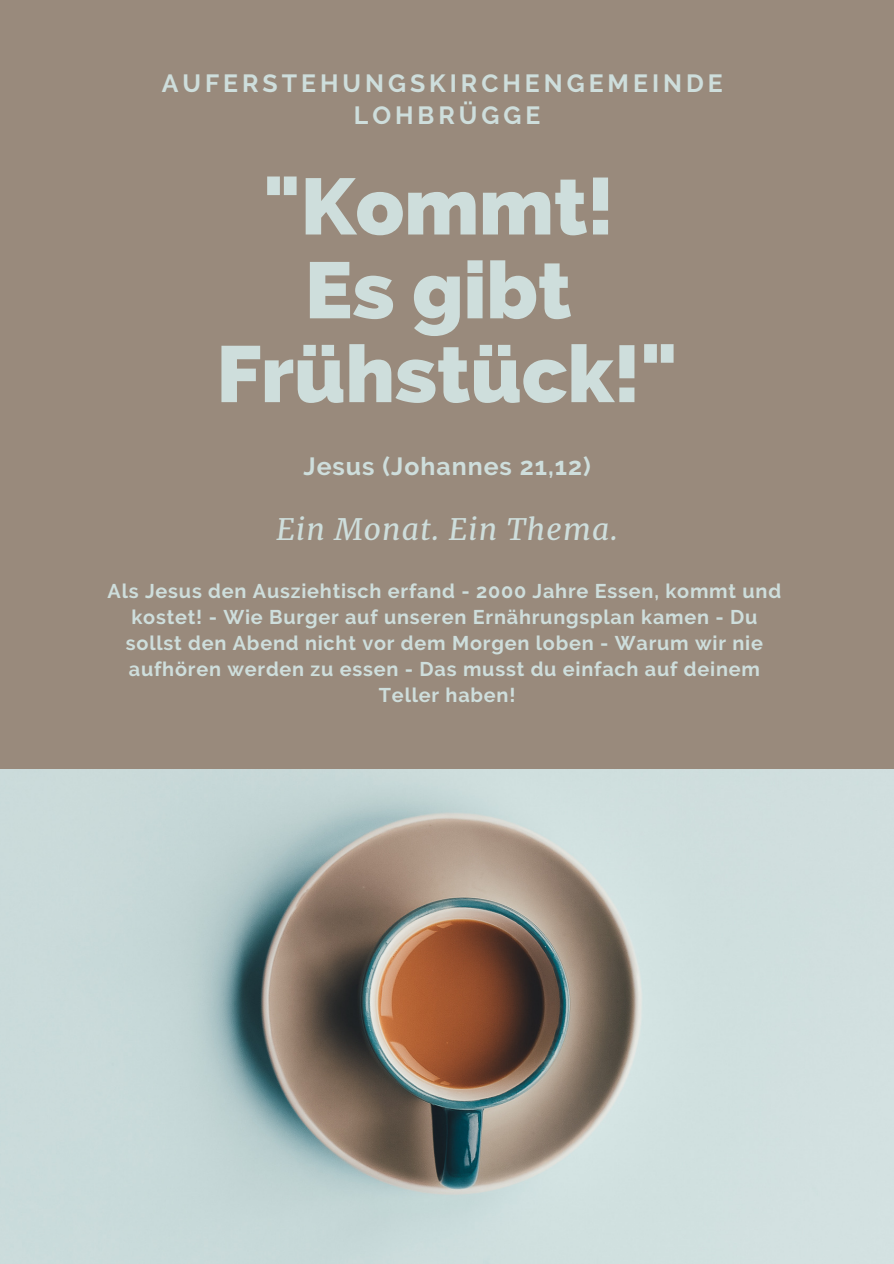
<style>
.page{position:relative;width:894px;height:1264px;background:#fff}
.page>*{position:absolute;margin:0;border:0;box-sizing:border-box;transform-origin:0 0}
.t1{font:800 79.35px/83.8px "Raleway";color:#cededc;text-align:center}
.t2{font:italic 29.85px "Merriweather";letter-spacing:.04em;color:#cededc}
.t3{font:700 24.75px/31.7px "Raleway";letter-spacing:.16em;color:#cededc;text-align:center}
.t4{font:700 24.75px "Raleway";letter-spacing:.04em;color:#cededc}
.t5{font:700 19.8px/26.1px "Raleway";letter-spacing:.04em;color:#cededc;text-align:center}
</style>
<div class="page">
<img style="left:0;top:769px;width:893px;height:494px">
<div style="left:0;top:0;width:893px;height:769px;background:#998a7c"></div>
<p class="t3" style="left:162px;top:68px;width:562px">AUFERSTEHUNGSKIRCHENGEMEINDE<br>LOHBRÜGGE</p>
<h1 class="t1" style="left:216px;top:164px;width:462px">"Kommt!<br>Es gibt<br>Frühstück!"</h1>
<p class="t4" style="left:303px;top:452px;width:289px">Jesus (Johannes 21,12)</p>
<h2 class="t2" style="left:276px;top:510px;width:343px">Ein Monat. Ein Thema.</h2>
<p class="t5" style="left:108px;top:577px;width:675px">Als Jesus den Ausziehtisch erfand - 2000 Jahre Essen, kommt und kostet! - Wie Burger auf unseren Ernährungsplan kamen - Du sollst den Abend nicht vor dem Morgen loben - Warum wir nie aufhören werden zu essen - Das musst du einfach auf deinem Teller haben!</p>
</div>
